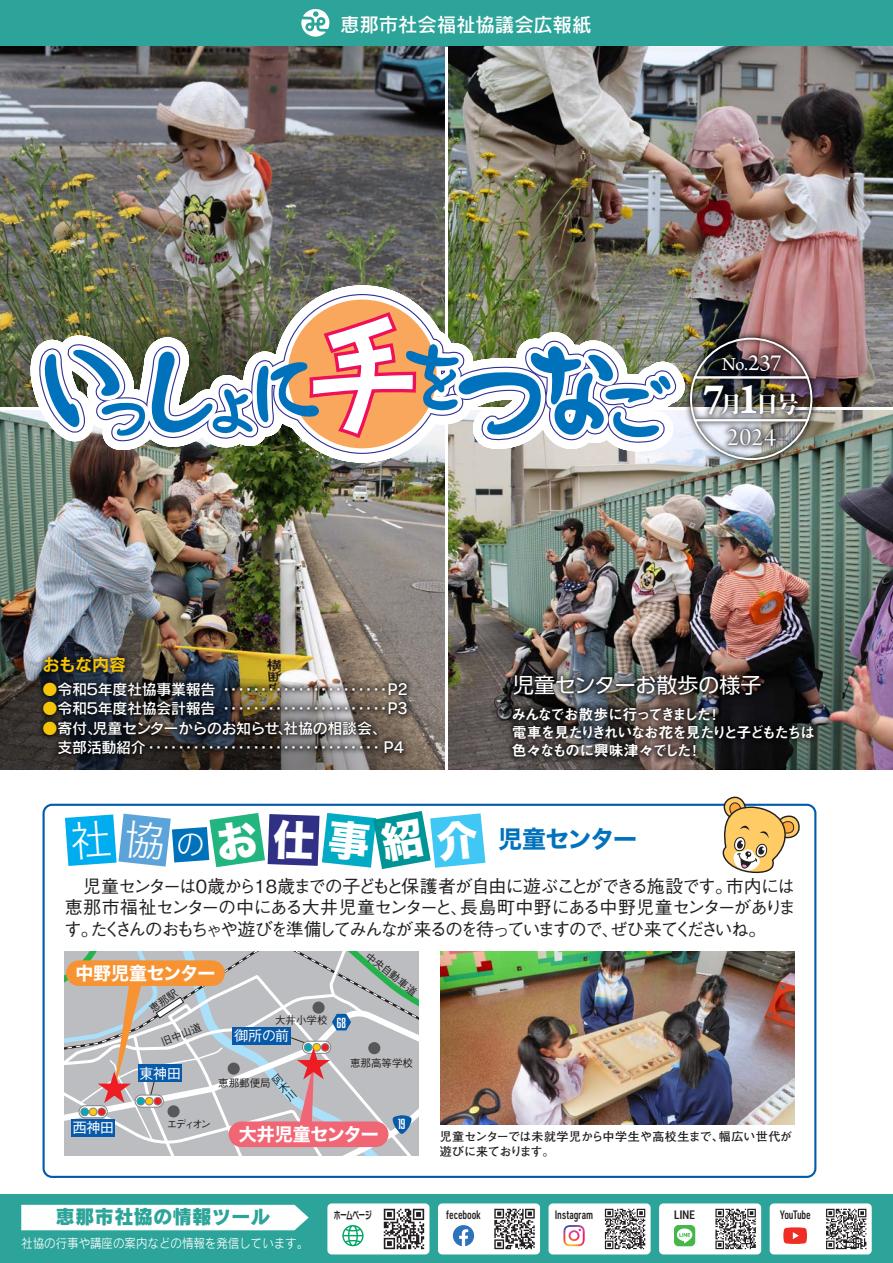
<style>
.page{position:relative;width:893px;height:1263px;background:#fff}
.page>*{position:absolute;margin:0;border:0;box-sizing:border-box;transform-origin:0 0}
.t1{font:26.7px "Arno Pro Display";color:#fff}
.t2{font:24px "Hiragino Sans W7";letter-spacing:-.055em;color:#0072bc}
.t3{font:23.1px "Midashi Min Pro MA31";color:#fff}
.t4{font:21px "UD Shin Go Pr 6 N";letter-spacing:-.005em;color:#fff}
.t5{font:19.5px "Rodin Pro DB";letter-spacing:-.005em;color:#fff}
.t6{font:19.5px "Rodin Pro N EB";color:#2ca49a}
.t7{font:19.5px "Arno Pro";color:#fff}
.t8{font:500 18px/21.6px "Gothic BBB Pro";letter-spacing:-.135em;color:#231f20;text-align:justify}
.t9{font:18px "Hiragino Sans W7";letter-spacing:-.02em;color:#fff}
.t10{font:16.95px "Rodin Pro B";letter-spacing:-.02em;color:#f5c409}
.t11{font:15px/19.5px "Rodin Pro DB";letter-spacing:-.02em;color:#fff;text-align:right}
.t12{font:15px/18px "Midashi Go Pro MB31";letter-spacing:-.11em;color:#fff}
.t13{font:500 14.4px "Gothic BBB Pro";letter-spacing:-.055em;color:#fff}
.t14{font:13.5px "Abolition";color:#fff}
.t15{font:12.75px "Rodin Pro N M";color:#fff;scale:.9 1}
.t16{font:700 12px/14.4px "Futo Go B101 Pr 6 N";letter-spacing:-.005em;color:#231f20}
.t17{font:600 12px "URWDIN Semi Cond";letter-spacing:-.015em;color:#231f20;scale:.8 1}
.t18{font:600 12px "URWDIN Semi Cond";letter-spacing:-.015em;color:#231f20}
.t19{font:500 10.5px "Gothic BBB Pro";color:#231f20}
.t20{font:10.5px "Rodin NTLG Pro B";letter-spacing:-.075em;color:#231f20;scale:.65 1}
.s1{font-size:24.3px}
.s2{font-family:"Arno Pro Smbd Caption";font-size:46.35px}
.s3{color:#f5c409}
</style>
<div class="page">
<div style="left:0;top:0;width:893px;height:47px;background:#2ca49a"></div>
<div style="left:0;top:1195px;width:893px;height:68px;background:#2ca49a"></div>
<img style="left:813px;top:47px;width:80px;height:359px">
<img style="left:813px;top:410px;width:80px;height:360px">
<img style="left:710px;top:951px;width:84px;height:173px">
<div style="left:327px;top:1203px;width:102px;height:51px;background:#fff;border-radius:4px"></div>
<div style="left:438px;top:1203px;width:102px;height:51px;background:#fff;border-radius:4px"></div>
<div style="left:549px;top:1203px;width:102px;height:51px;background:#fff;border-radius:4px"></div>
<div style="left:659px;top:1203px;width:102px;height:51px;background:#fff;border-radius:4px"></div>
<div style="left:770px;top:1203px;width:102px;height:51px;background:#fff;border-radius:4px"></div>
<img style="left:813px;top:329px;width:8px;height:140px">
<img style="left:563px;top:1234px;width:22px;height:12px">
<svg style="left:453px;top:1225px;width:21px;height:21px"></svg>
<svg style="left:674px;top:1225px;width:21px;height:21px"></svg>
<svg style="left:783px;top:1227px;width:24px;height:17px"></svg>
<svg style="left:342px;top:1225px;width:22px;height:21px"></svg>
<svg style="left:384px;top:1209px;width:40px;height:40px"></svg>
<svg style="left:494px;top:1220px;width:41px;height:29px"></svg>
<svg style="left:605px;top:1209px;width:40px;height:40px"></svg>
<svg style="left:715px;top:1209px;width:41px;height:40px"></svg>
<svg style="left:826px;top:1209px;width:40px;height:40px"></svg>
<div style="left:21px;top:1205px;width:288px;height:25px;background:#fff"></div>
<svg style="left:430px;top:803px;width:72px;height:417px"></svg>
<img style="left:502px;top:803px;width:138px;height:431px">
<img style="left:574px;top:803px;width:136px;height:385px">
<img style="left:0;top:9px;width:813px;height:761px">
<div style="left:43px;top:804px;width:773px;height:374px;border:2px solid #015aaa;border-radius:9px"></div>
<svg style="left:717px;top:796px;width:86px;height:78px"></svg>
<svg style="left:65px;top:811px;width:420px;height:58px"></svg>
<svg style="left:65px;top:951px;width:354px;height:204px;background:#bdb3b3"></svg>
<h3 class="t5" style="left:340px;top:11px;width:253px">恵那市社会福祉協議会広報紙</h3>
<h3 class="t7" style="left:722px;top:353px;width:61px">No.<span class="s1">237</span></h3>
<h3 class="t3" style="left:703px;top:386px;width:98px"><span class="s2">7</span>月<span class="s2">1</span>日号</h3>
<h1 class="t1" style="left:727px;top:422px;width:50px">2024</h1>
<p class="t10" style="left:42px;top:653px;width:85px">おもな内容</p>
<p class="t11" style="left:43px;top:679px;width:367px"><span class="s3">●</span>令和５年度社協事業報告・・・・・・・・・・・・・・・・・・・・・・P2</p>
<p class="t11" style="left:43px;top:698px;width:367px"><span class="s3">●</span>令和５年度社協会計報告・・・・・・・・・・・・・・・・・・・・・・P3</p>
<p class="t11" style="left:43px;top:718px;width:367px"><span class="s3">●</span>寄付、児童センターからのお知らせ、社協の相談会、　　支部活動紹介・・・・・・・・・・・・・・・・・・・・・・・・・・・・・・・ P4</p>
<h3 class="t4" style="left:513px;top:668px;width:250px">児童センターお散歩の様子</h3>
<p class="t12" style="left:511px;top:703px;width:305px">みんなでお散歩に行ってきました!<br>電車を見たりきれいなお花を見たりと子どもたちは色々なものに興味津々でした!</p>
<h2 class="t2" style="left:498px;top:820px;width:140px">児童センター</h2>
<p class="t8" style="left:64px;top:873px;width:734px">　児童センターは0歳から18歳までの子どもと保護者が自由に遊ぶことができる施設です。市内には恵那市福祉センターの中にある大井児童センターと、長島町中野にある中野児童センターがあります。たくさんのおもちゃや遊びを準備してみんなが来るのを待っていますので、ぜひ来てくださいね。</p>
<p class="t9" style="left:75px;top:959px;width:142px">中野児童センター</p>
<p class="t19" style="left:159px;top:1034px;width:43px;rotate:-22deg">旧中山道</p>
<p class="t19" style="left:275px;top:1012px;width:54px">大井小学校</p>
<p class="t13" style="left:234px;top:1024px;width:57px">御所の前</p>
<p class="t13" style="left:139px;top:1061px;width:44px">東神田</p>
<p class="t19" style="left:218px;top:1074px;width:54px">恵那郵便局</p>
<p class="t14" style="left:337px;top:1014px;width:10px">68</p>
<p class="t19" style="left:372px;top:948px;width:63px;rotate:38deg">中央自動車道</p>
<p class="t19" style="left:350px;top:1054px;width:65px">恵那高等学校</p>
<p class="t13" style="left:72px;top:1116px;width:44px">西神田</p>
<p class="t19" style="left:167px;top:1115px;width:46px">エディオン</p>
<p class="t14" style="left:398px;top:1115px;width:9px">19</p>
<p class="t9" style="left:239px;top:1120px;width:142px">大井児童センター</p>
<h3 class="t6" style="left:56px;top:1203px;width:216px">恵那市社協の情報ツール</h3>
<p class="t20" style="left:334px;top:1208px;width:60px">ホームページ</p>
<p class="t15" style="left:21px;top:1234px;width:320px">社協の行事や講座の案内などの情報を発信しています。</p>
<p class="t16" style="left:440px;top:1129px;width:354px">児童センターでは未就学児から中学生や高校生まで、幅広い世代が遊びに来ております。</p>
<p class="t17" style="left:446px;top:1206px;width:44px">fecebook</p>
<p class="t17" style="left:555px;top:1206px;width:49px">Instagram</p>
<p class="t18" style="left:674px;top:1206px;width:23px">LINE</p>
<p class="t17" style="left:780px;top:1206px;width:40px">YouTube</p>
</div>
